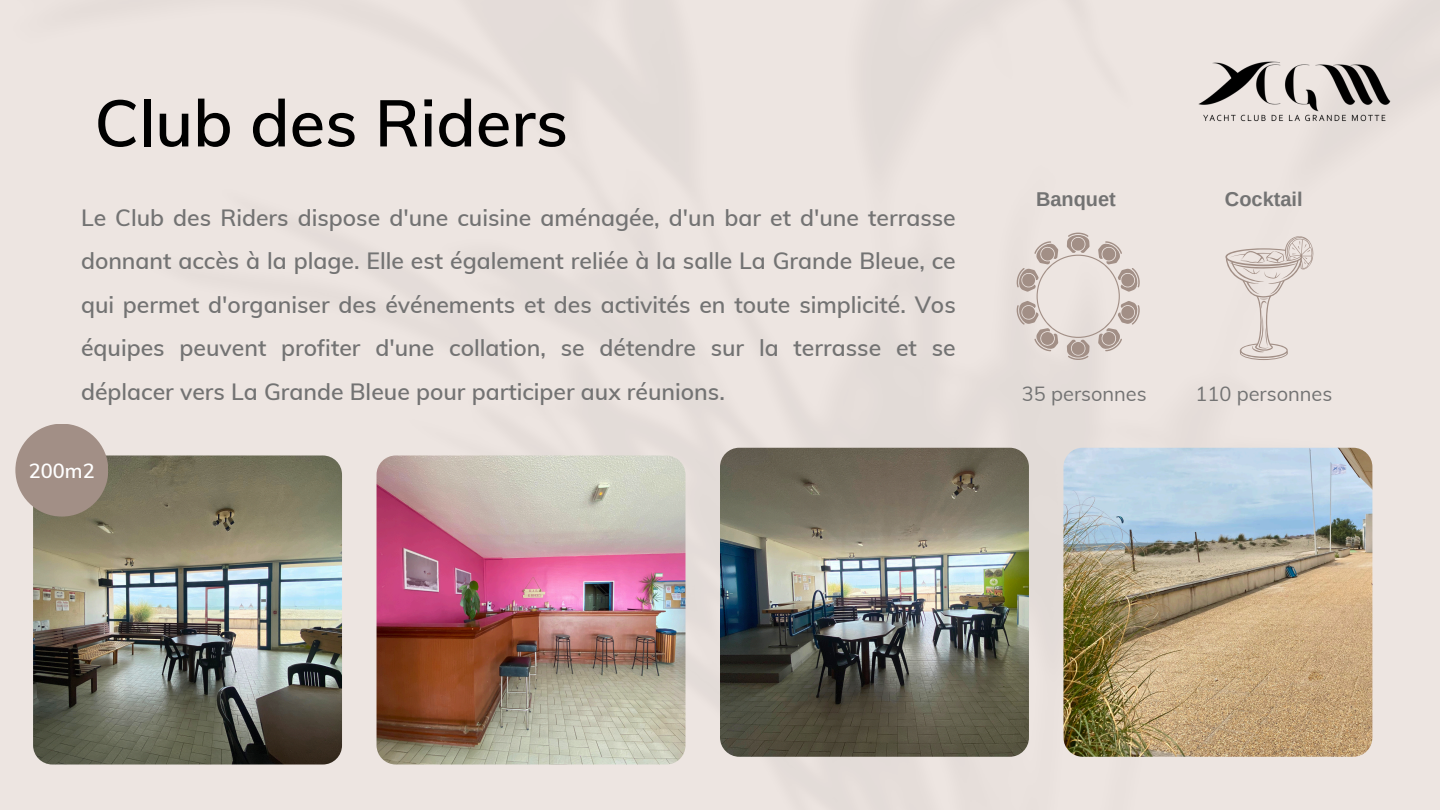
<style>
.page{position:relative;width:1440px;height:810px;background:#fff}
.page>*{position:absolute;margin:0;border:0;box-sizing:border-box;transform-origin:0 0}
.t1{font:600 65px "Muli";color:#000}
.t2{font:600 23px/43.5px "Muli";color:#737373;text-align:justify}
.t3{font:20px "Muli";color:#737373}
.t4{font:700 20px "Arimo";color:#737373}
.t5{font:600 20px "Muli";color:#fff}
</style>
<div class="page">
<img style="left:0;top:0;width:1440px;height:810px">
<img style="left:720px;top:448px;width:309px;height:309px;border-radius:19px">
<img style="left:1198px;top:60px;width:193px;height:62px">
<svg style="left:1219px;top:232px;width:95px;height:128px;background:#e4dbd6"></svg>
<svg style="left:1016px;top:233px;width:124px;height:127px;background:#dad0cb"></svg>
<img style="left:1063px;top:448px;width:309px;height:309px;border-radius:19px">
<img style="left:377px;top:455px;width:309px;height:309px;border-radius:19px">
<img style="left:33px;top:455px;width:309px;height:309px;border-radius:19px">
<div style="left:15px;top:424px;width:93px;height:93px;background:#a28f86;border-radius:50%"></div>
<p class="t1" style="left:95px;top:81px;width:475px">Club des Riders</p>
<h3 class="t2" style="left:81px;top:195px;width:876px">Le Club des Riders dispose d'une cuisine aménagée, d'un bar et d'une terrasse donnant accès à la plage. Elle est également reliée à la salle La Grande Bleue, ce qui permet d'organiser des événements et des activités en toute simplicité. Vos équipes peuvent profiter d'une collation, se détendre sur la terrasse et se déplacer vers La Grande Bleue pour participer aux réunions.</h3>
<p class="t5" style="left:29px;top:458px;width:67px">200m2</p>
<h3 class="t4" style="left:1036px;top:188px;width:81px">Banquet</h3>
<p class="t4" style="left:1225px;top:188px;width:79px">Cocktail</p>
<p class="t3" style="left:1022px;top:380px;width:126px">35 personnes</p>
<h2 class="t3" style="left:1196px;top:380px;width:138px">110 personnes</h2>
</div>
